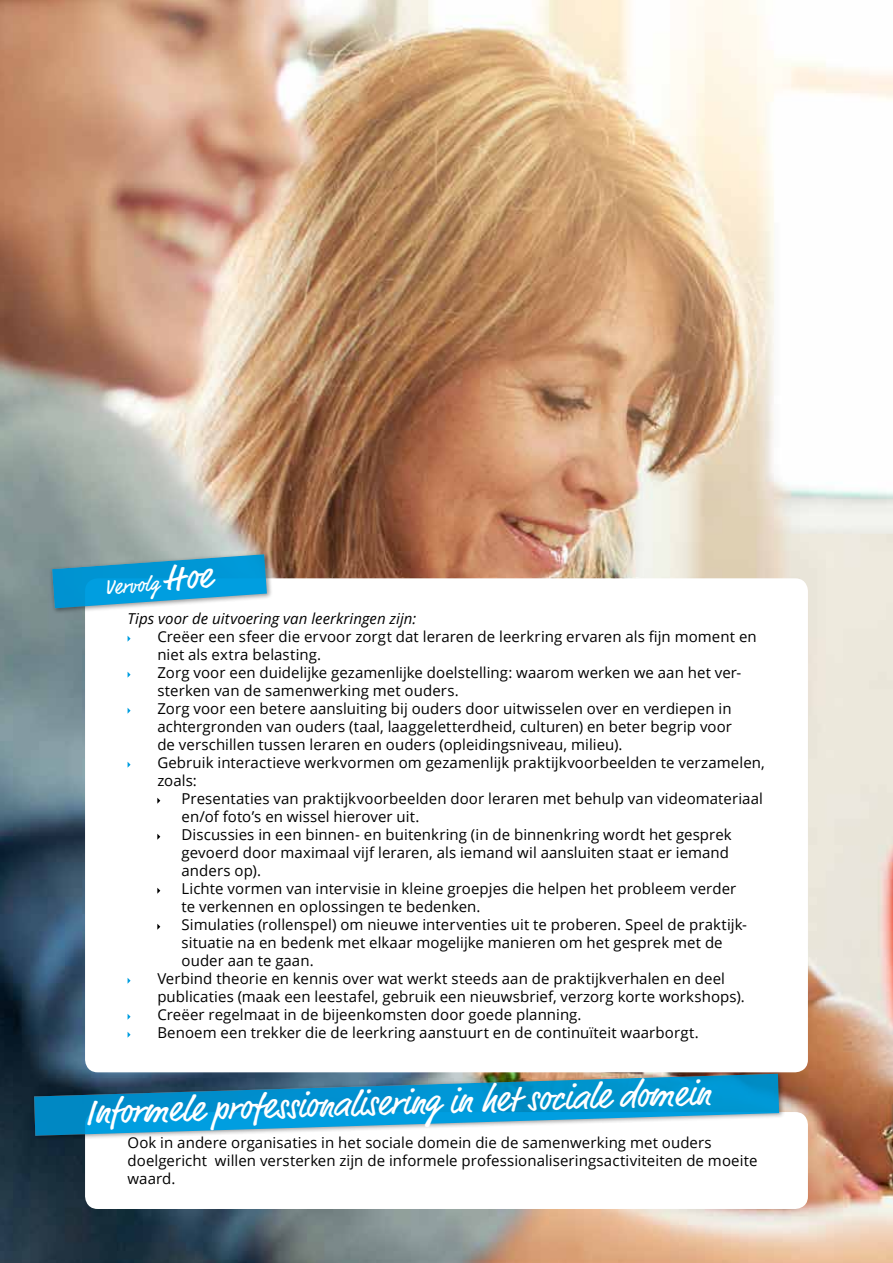
<style>
.page{position:relative;width:893px;height:1263px;background:#fff}
.page>*{position:absolute;margin:0;border:0;box-sizing:border-box;transform-origin:0 0}
.t1{font:36px "Market 2019";color:#fff}
.t2{font:21px "Market 2019";color:#fff}
.t3{font:15px/18px "Open Sans";letter-spacing:.005em;color:#000}
.t4{font:italic 15px "Open Sans";letter-spacing:.005em;color:#000}
.s1{font-size:36px}
</style>
<div class="page">
<img style="left:0;top:0;width:893px;height:1263px">
<div style="left:85px;top:1112px;width:723px;height:97px;background:#fff;border-radius:13px"></div>
<div style="left:85px;top:578px;width:723px;height:494px;background:#fff;border-radius:13px"></div>
<svg style="left:157px;top:798px;width:3px;height:6px"></svg>
<svg style="left:157px;top:834px;width:3px;height:6px"></svg>
<svg style="left:157px;top:888px;width:3px;height:6px"></svg>
<svg style="left:157px;top:924px;width:3px;height:6px"></svg>
<svg style="left:128px;top:978px;width:3px;height:6px"></svg>
<svg style="left:128px;top:1014px;width:3px;height:6px"></svg>
<svg style="left:128px;top:1032px;width:3px;height:6px"></svg>
<div style="left:49px;top:551px;width:224px;height:63px;background:#000;opacity:.4"></div>
<svg style="left:52px;top:554px;width:215px;height:54px;background:#33a4d1"></svg>
<div style="left:31px;top:1070px;width:754px;height:72px;background:#000;opacity:.4"></div>
<svg style="left:34px;top:1074px;width:745px;height:62px;background:#3a9bc4"></svg>
<h2 class="t2" style="left:104px;top:575px;width:109px;rotate:-4deg">Vervolg <span class="s1">Hoe</span></h2>
<p class="t4" style="left:128px;top:608px;width:290px">Tips voor de uitvoering van leerkringen zijn:</p>
<p class="t3" style="left:157px;top:627px;width:609px">Creëer een sfeer die ervoor zorgt dat leraren de leerkring ervaren als fijn moment en niet als extra belasting.<br>Zorg voor een duidelijke gezamenlijke doelstelling: waarom werken we aan het ver&shy;sterken van de samenwerking met ouders.<br>Zorg voor een betere aansluiting bij ouders door uitwisselen over en verdiepen in achtergronden van ouders (taal, laaggeletterdheid, culturen) en beter begrip voor<br>de verschillen tussen leraren en ouders (opleidingsniveau, milieu).<br>Gebruik interactieve werkvormen om gezamenlijk praktijkvoorbeelden te verzamelen, zoals:</p>
<p class="t3" style="left:182px;top:789px;width:583px">Presentaties van praktijkvoorbeelden door leraren met behulp van videomateriaal</p>
<p class="t3" style="left:182px;top:807px;width:239px">en/of foto’s en wissel hierover uit.</p>
<p class="t3" style="left:182px;top:825px;width:552px">Discussies in een binnen- en buitenkring (in de binnenkring wordt het gesprek</p>
<p class="t3" style="left:182px;top:843px;width:549px">gevoerd door maximaal vijf leraren, als iemand wil aansluiten staat er iemand</p>
<p class="t3" style="left:182px;top:861px;width:81px">anders op).</p>
<p class="t3" style="left:182px;top:879px;width:556px">Lichte vormen van intervisie in kleine groepjes die helpen het probleem verder</p>
<p class="t3" style="left:182px;top:897px;width:300px">te verkennen en oplossingen te bedenken.</p>
<p class="t3" style="left:182px;top:915px;width:567px">Simulaties (rollenspel) om nieuwe interventies uit te proberen. Speel de praktijk-</p>
<p class="t3" style="left:182px;top:933px;width:543px">situatie na en bedenk met elkaar mogelijke manieren om het gesprek met de</p>
<p class="t3" style="left:182px;top:951px;width:134px">ouder aan te gaan.</p>
<p class="t3" style="left:157px;top:969px;width:569px">Verbind theorie en kennis over wat werkt steeds aan de praktijkverhalen en deel</p>
<p class="t3" style="left:157px;top:987px;width:589px">publicaties (maak een leestafel, gebruik een nieuwsbrief, verzorg korte workshops).</p>
<p class="t3" style="left:157px;top:1005px;width:426px">Creëer regelmaat in de bijeenkomsten door goede planning.</p>
<p class="t3" style="left:157px;top:1023px;width:543px">Benoem een trekker die de leerkring aanstuurt en de continuïteit waarborgt.</p>
<h1 class="t1" style="left:85px;top:1092px;width:627px;rotate:-2deg">Informele professionalisering in het sociale domein</h1>
<p class="t3" style="left:128px;top:1133px;width:631px">Ook in andere organisaties in het sociale domein die de samenwerking met ouders doelgericht willen versterken zijn de informele professionaliseringsactiviteiten de moeite waard.</p>
</div>
